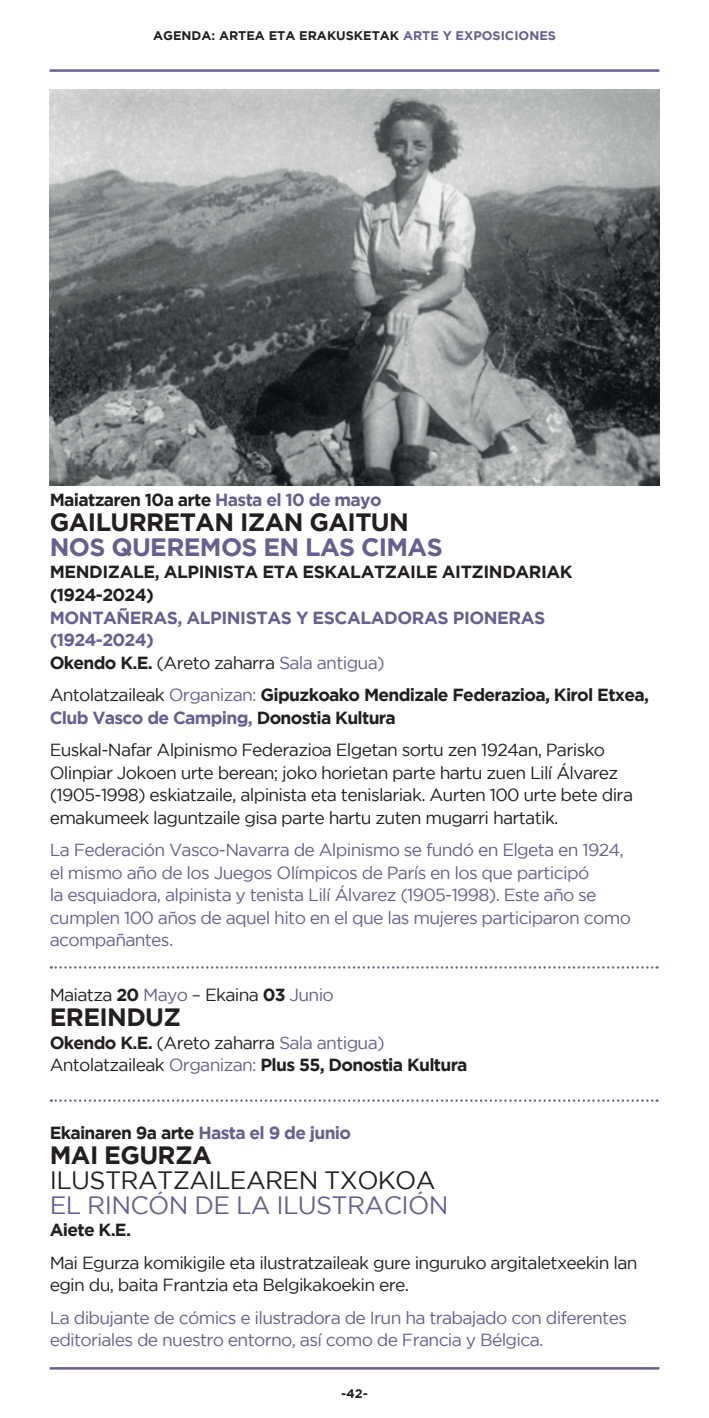
<style>
.page{position:relative;width:709px;height:1418px;background:#fff}
.page>*{position:absolute;margin:0;border:0;box-sizing:border-box;transform-origin:0 0}
.t1{font:700 25px "Gotham";letter-spacing:-.025em;color:#231f20}
.t2{font:25px "Gotham";letter-spacing:-.025em;color:#231f20}
.t3{font:25px "Gotham";letter-spacing:-.025em;color:#665f92}
.t4{font:700 25px "Gotham";letter-spacing:-.025em;color:#665f92}
.t5{font:17.5px/22.5px "Gotham";letter-spacing:-.04em;color:#231f20}
.t6{font:17.5px/22.5px "Gotham";letter-spacing:-.04em;color:#665f92}
.t7{font:700 17.5px/22.5px "Gotham";letter-spacing:-.04em;color:#231f20}
.t8{font:700 17.5px/22.5px "Gotham";letter-spacing:-.025em;color:#665f92}
.t9{font:700 12.5px "Gotham";color:#231f20}
.s1{color:#665f92}
.s2{color:#231f20}
.s3{font-weight:400;color:#231f20}
.s4{font-weight:400}
.s5{font-weight:400;color:#665f92}
.s6{font-weight:700}
</style>
<div class="page">
<hr style="left:50px;top:69px;width:609px;height:3px;background:#665f92">
<hr style="left:50px;top:1366px;width:609px;height:3px;background:#665f92">
<img style="left:50px;top:89px;width:609px;height:396px">
<svg style="left:51px;top:966px;width:606px;height:2px"></svg>
<svg style="left:51px;top:1099px;width:606px;height:2px"></svg>
<p class="t9" style="left:153px;top:28px;width:404px">AGENDA: ARTEA ETA ERAKUSKETAK <span class="s1">ARTE Y EXPOSICIONES</span></p>
<p class="t7" style="left:50px;top:488px;width:333px">Maiatzaren 10a arte <span class="s1">Hasta el 10 de mayo</span></p>
<h1 class="t1" style="left:50px;top:507px;width:360px">GAILURRETAN IZAN GAITUN</h1>
<h1 class="t4" style="left:50px;top:532px;width:394px">NOS QUEREMOS EN LAS CIMAS</h1>
<p class="t7" style="left:50px;top:560px;width:524px">MENDIZALE, ALPINISTA ETA ESKALATZAILE AITZINDARIAK (1924-2024)</p>
<p class="t8" style="left:50px;top:605px;width:497px">MONTAÑERAS, ALPINISTAS Y ESCALADORAS PIONERAS (1924-2024)<br><span class="s2">Okendo K.E.</span> <span class="s3">(Areto zaharra</span> <span class="s4">Sala antigua)</span></p>
<p class="t7" style="left:50px;top:683px;width:601px"><span class="s4">Antolatzaileak</span> <span class="s5">Organizan:</span> Gipuzkoako Mendizale Federazioa, Kirol Etxea,<br><span class="s1">Club Vasco de Camping,</span> Donostia Kultura</p>
<p class="t5" style="left:50px;top:738px;width:585px">Euskal-Nafar Alpinismo Federazioa Elgetan sortu zen 1924an, Parisko Olinpiar Jokoen urte berean; joko horietan parte hartu zuen Lilí Álvarez (1905-1998) eskiatzaile, alpinista eta tenislariak. Aurten 100 urte bete dira emakumeek laguntzaile gisa parte hartu zuten mugarri hartatik.</p>
<p class="t6" style="left:50px;top:838px;width:583px">La Federación Vasco-Navarra de Alpinismo se fundó en Elgeta en 1924, el mismo año de los Juegos Olímpicos de París en los que participó<br>la esquiadora, alpinista y tenista Lilí Álvarez (1905-1998). Este año se cumplen 100 años de aquel hito en el que las mujeres participaron como acompañantes.</p>
<p class="t5" style="left:50px;top:983px;width:286px">Maiatza <span class="s6">20</span> <span class="s1">Mayo</span> – Ekaina <span class="s6">03</span> <span class="s1">Junio</span></p>
<h1 class="t1" style="left:50px;top:1002px;width:133px">EREINDUZ</h1>
<p class="t7" style="left:50px;top:1030px;width:419px">Okendo K.E. <span class="s4">(Areto zaharra</span> <span class="s5">Sala antigua)<br></span><span class="s4">Antolatzaileak</span> <span class="s5">Organizan:</span> Plus 55, Donostia Kultura</p>
<p class="t7" style="left:50px;top:1120px;width:303px">Ekainaren 9a arte <span class="s1">Hasta el 9 de junio</span></p>
<h1 class="t1" style="left:50px;top:1140px;width:163px">MAI EGURZA</h1>
<h1 class="t2" style="left:50px;top:1166px;width:387px">ILUSTRATZAILEAREN TXOKOA</h1>
<h1 class="t3" style="left:50px;top:1191px;width:400px">EL RINCÓN DE LA ILUSTRACIÓN</h1>
<p class="t7" style="left:50px;top:1218px;width:83px">Aiete K.E.</p>
<p class="t5" style="left:50px;top:1250px;width:589px">Mai Egurza komikigile eta ilustratzaileak gure inguruko argitaletxeekin lan egin du, baita Frantzia eta Belgikakoekin ere.</p>
<p class="t6" style="left:50px;top:1305px;width:579px">La dibujante de cómics e ilustradora de Irun ha trabajado con diferentes editoriales de nuestro entorno, así como de Francia y Bélgica.</p>
<p class="t9" style="left:341px;top:1385px;width:28px">-42-</p>
</div>
